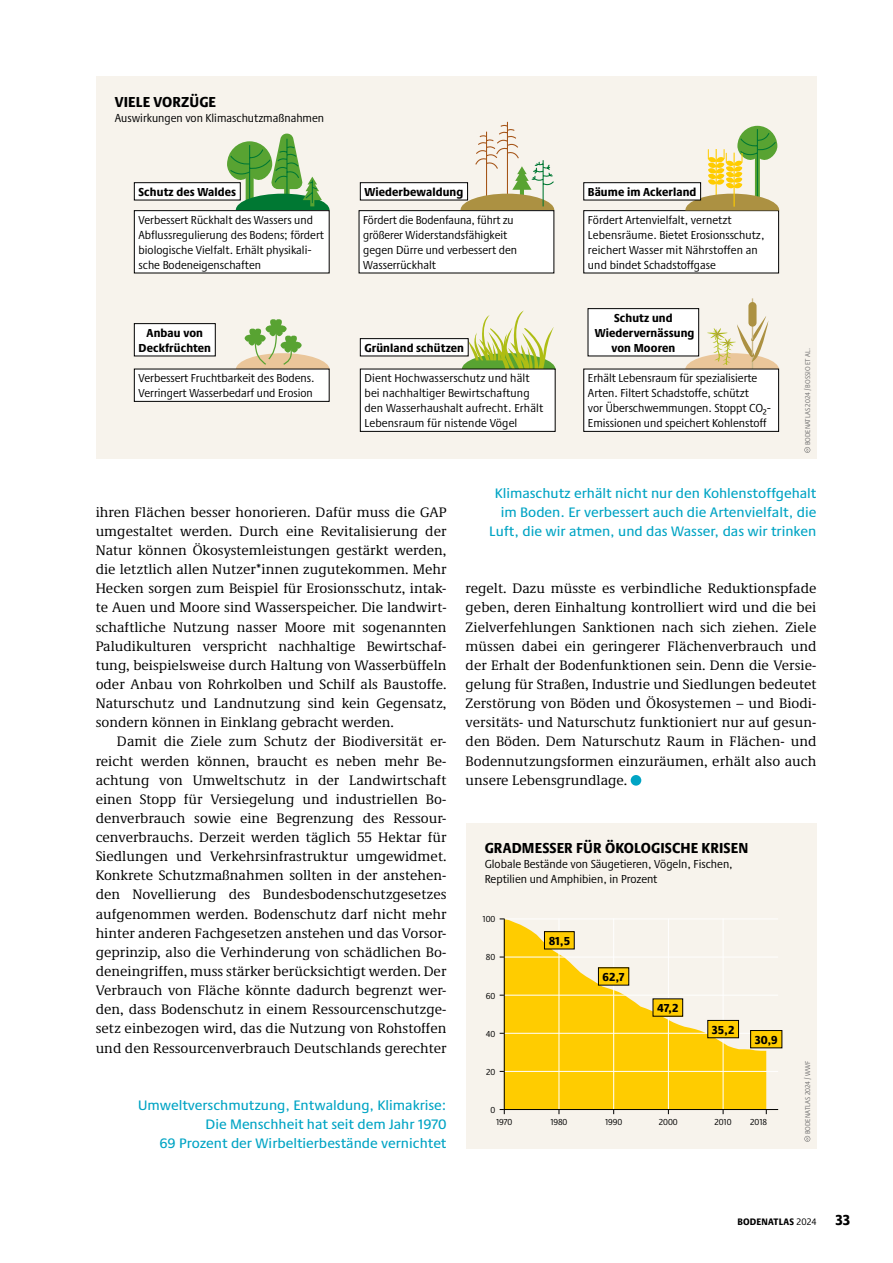
<style>
.page{position:relative;width:893px;height:1263px;background:#fff}
.page>*{position:absolute;margin:0;border:0;box-sizing:border-box;transform-origin:0 0}
.t1{font:800 condensed 15px "Praxis Next";letter-spacing:.01em;color:#000}
.t2{font:14.25px/19.2px "Demos Next Pro";color:#000;text-align:justify}
.t3{font:500 14.25px/19.2px "Praxis Next";color:#00a4c4;text-align:right}
.t4{font:condensed 12px/15px "Praxis Next";color:#000}
.t5{font:800 condensed 12px/15px "Praxis Next";letter-spacing:.01em;color:#000;text-align:center}
.t6{font:800 condensed 9.75px "Praxis Next";letter-spacing:.02em;color:#000}
.t7{font:condensed 9px "Praxis Next";color:#000}
.t8{font:condensed 7.2px "Praxis Next";color:#706f6f}
.s1{font-weight:400}
</style>
<div class="page">
<div style="left:631px;top:775px;width:10px;height:11px;background:#00a4c4;border-radius:50%"></div>
<div style="left:466px;top:823px;width:350px;height:325px;background:#f7f3ec"></div>
<svg style="left:505px;top:919px;width:261px;height:190px;fill:#fc0"></svg>
<svg style="left:804px;top:1136px;width:6px;height:6px"></svg>
<hr style="left:613px;top:918px;width:1px;height:192px;background:#fff">
<hr style="left:668px;top:918px;width:1px;height:192px;background:#fff">
<hr style="left:723px;top:918px;width:1px;height:192px;background:#fff">
<hr style="left:559px;top:918px;width:1px;height:192px;background:#fff">
<hr style="left:504px;top:995px;width:274px;height:1px;background:#fff">
<hr style="left:504px;top:1071px;width:274px;height:1px;background:#fff">
<hr style="left:504px;top:1033px;width:274px;height:1px;background:#fff">
<hr style="left:504px;top:957px;width:274px;height:1px;background:#fff">
<hr style="left:504px;top:918px;width:274px;height:1px;background:#fff">
<hr style="left:504px;top:1109px;width:274px;height:1px;background:#000">
<hr style="left:504px;top:918px;width:1px;height:192px;background:#000">
<svg style="left:500px;top:1109px;width:5px;height:5px"></svg>
<div style="left:751px;top:1030px;width:31px;height:18px;background:#fc0"></div>
<div style="left:750px;top:1030px;width:32px;height:18px;border:1px solid #000"></div>
<div style="left:598px;top:968px;width:31px;height:17px;background:#fc0"></div>
<div style="left:544px;top:932px;width:30px;height:17px;background:#fc0"></div>
<div style="left:544px;top:931px;width:31px;height:18px;border:1px solid #000"></div>
<div style="left:653px;top:999px;width:30px;height:17px;background:#fc0"></div>
<div style="left:708px;top:1020px;width:30px;height:18px;background:#fc0"></div>
<div style="left:707px;top:1020px;width:32px;height:18px;border:1px solid #000"></div>
<div style="left:96px;top:77px;width:720px;height:382px;background:#f7f3ec"></div>
<svg style="left:804px;top:447px;width:6px;height:6px"></svg>
<div style="left:584px;top:211px;width:195px;height:62px;background:#fff"></div>
<div style="left:583px;top:210px;width:196px;height:63px;border:1px solid #000"></div>
<svg style="left:685px;top:126px;width:94px;height:84px"></svg>
<div style="left:584px;top:183px;width:117px;height:17px;background:#fff"></div>
<div style="left:583px;top:182px;width:118px;height:18px;border:1px solid #000"></div>
<svg style="left:460px;top:121px;width:95px;height:128px"></svg>
<svg style="left:227px;top:133px;width:103px;height:77px"></svg>
<div style="left:360px;top:183px;width:108px;height:17px;background:#fff"></div>
<div style="left:360px;top:182px;width:108px;height:18px;border:1px solid #000"></div>
<div style="left:359px;top:211px;width:195px;height:62px;background:#fff"></div>
<div style="left:359px;top:210px;width:195px;height:63px;border:1px solid #000"></div>
<div style="left:134px;top:183px;width:106px;height:17px;background:#fff"></div>
<div style="left:134px;top:182px;width:107px;height:18px;border:1px solid #000"></div>
<div style="left:134px;top:211px;width:195px;height:62px;background:#fff"></div>
<div style="left:134px;top:210px;width:196px;height:63px;border:1px solid #000"></div>
<div style="left:588px;top:309px;width:111px;height:47px;background:#fff"></div>
<div style="left:588px;top:308px;width:111px;height:48px;border:1px solid #000"></div>
<svg style="left:462px;top:311px;width:94px;height:58px"></svg>
<div style="left:360px;top:339px;width:108px;height:17px;background:#fff"></div>
<div style="left:360px;top:338px;width:109px;height:18px;border:1px solid #000"></div>
<div style="left:360px;top:369px;width:195px;height:62px;background:#fff"></div>
<div style="left:360px;top:369px;width:196px;height:63px;border:1px solid #000"></div>
<hr style="left:752px;top:298px;width:1px;height:76px;background:#ccb98b">
<div style="left:748px;top:302px;width:8px;height:25px;background:#ac9142;border-radius:4px"></div>
<svg style="left:685px;top:316px;width:94px;height:53px"></svg>
<div style="left:134px;top:324px;width:81px;height:32px;background:#fff"></div>
<div style="left:134px;top:323px;width:82px;height:33px;border:1px solid #000"></div>
<div style="left:134px;top:369px;width:195px;height:32px;background:#fff"></div>
<div style="left:134px;top:369px;width:196px;height:33px;border:1px solid #000"></div>
<div style="left:584px;top:369px;width:195px;height:62px;background:#fff"></div>
<div style="left:583px;top:369px;width:196px;height:63px;border:1px solid #000"></div>
<svg style="left:236px;top:319px;width:94px;height:51px"></svg>
<p class="t1" style="left:115px;top:90px;width:103px">VIELE VORZÜGE</p>
<p class="t4" style="left:115px;top:110px;width:211px">Auswirkungen von Klimaschutzmaßnahmen</p>
<p class="t5" style="left:139px;top:184px;width:99px">Schutz des Waldes</p>
<p class="t4" style="left:139px;top:212px;width:187px">Verbessert Rückhalt des Wassers und Abflussregulierung des Bodens; fördert biologische Vielfalt. Erhält physikali&shy;sche Bodeneigenschaften</p>
<p class="t5" style="left:364px;top:184px;width:100px">Wiederbewaldung</p>
<p class="t5" style="left:588px;top:184px;width:110px">Bäume im Ackerland</p>
<p class="t4" style="left:363px;top:212px;width:155px">Fördert die Bodenfauna, führt zu größerer Widerstandsfähigkeit gegen Dürre und verbessert den<br>Wasserrückhalt</p>
<p class="t4" style="left:588px;top:212px;width:178px">Fördert Artenvielfalt, vernetzt Lebensräume. Bietet Erosionsschutz, reichert Wasser mit Nährstoffen an und bindet Schadstoffgase</p>
<p class="t5" style="left:595px;top:310px;width:101px">Schutz und<br>Wiedervernässung</p>
<p class="t5" style="left:139px;top:325px;width:74px">Anbau von<br>Deckfrüchten</p>
<p class="t4" style="left:139px;top:370px;width:178px">Verbessert Fruchtbarkeit des Bodens.<br>Verringert Wasserbedarf und Erosion</p>
<p class="t4" style="left:588px;top:370px;width:185px">Erhält Lebensraum für spezialisierte Arten. Filtert Schadstoffe, schützt<br>vor Überschwemmungen. Stoppt CO₂- Emissionen und speichert Kohlenstoff</p>
<p class="t5" style="left:364px;top:340px;width:101px">Grünland schützen</p>
<p class="t5" style="left:611px;top:340px;width:65px">von Mooren</p>
<p class="t4" style="left:364px;top:370px;width:180px">Dient Hochwasserschutz und hält bei nachhaltiger Bewirtschaftung den Wasserhaushalt aufrecht. Erhält Lebensraum für nistende Vögel</p>
<p class="t8" style="left:802px;top:445px;width:99px;rotate:-90deg">BODENATLAS 2024/ BOSSIO ET AL.</p>
<p class="t2" style="left:96px;top:502px;width:352px">ihren Flächen besser honorieren. Dafür muss die GAP umgestaltet werden. Durch eine Revitalisierung der Natur können Ökosystemleistungen gestärkt werden, die letztlich allen Nutzer*innen zugutekommen. Mehr Hecken sorgen zum Beispiel für Erosionsschutz, intak&shy;te Auen und Moore sind Wasserspeicher. Die landwirt&shy;schaftliche Nutzung nasser Moore mit sogenannten Paludikulturen verspricht nachhaltige Bewirtschaf&shy;tung, beispielsweise durch Haltung von Wasserbüffeln oder Anbau von Rohrkolben und Schilf als Baustoffe.<br>Naturschutz und Landnutzung sind kein Gegensatz, sondern können in Einklang gebracht werden.</p>
<p class="t2" style="left:96px;top:731px;width:352px;text-indent:21px">Damit die Ziele zum Schutz der Biodiversität er&shy;reicht werden können, braucht es neben mehr Be&shy;achtung von Umweltschutz in der Landwirtschaft einen Stopp für Versiegelung und industriellen Bo&shy;denverbrauch sowie eine Begrenzung des Ressour&shy;cenverbrauchs. Derzeit werden täglich 55 Hektar für Siedlungen und Verkehrsinfrastruktur umgewidmet.<br>Konkrete Schutzmaßnahmen sollten in der anstehen&shy;den Novellierung des Bundesbodenschutzgesetzes aufgenommen werden. Bodenschutz darf nicht mehr hinter anderen Fachgesetzen anstehen und das Vorsor&shy;geprinzip, also die Verhinderung von schädlichen Bo&shy;deneingriffen, muss stärker berücksichtigt werden. Der Verbrauch von Fläche könnte dadurch begrenzt wer&shy;den, dass Bodenschutz in einem Ressourcenschutzge&shy;setz einbezogen wird, das die Nutzung von Rohstoffen und den Ressourcenverbrauch Deutschlands gerechter</p>
<p class="t3" style="left:138px;top:1095px;width:310px">Umweltverschmutzung, Entwaldung, Klimakrise:<br>Die Menschheit hat seit dem Jahr 1970<br>69 Prozent der Wirbeltierbestände vernichtet</p>
<p class="t3" style="left:489px;top:483px;width:329px">Klimaschutz erhält nicht nur den Kohlenstoffgehalt im Boden. Er verbessert auch die Artenvielfalt, die<br>Luft, die wir atmen, und das Wasser, das wir trinken</p>
<p class="t2" style="left:466px;top:578px;width:352px">regelt. Dazu müsste es verbindliche Reduktionspfade geben, deren Einhaltung kontrolliert wird und die bei Zielverfehlungen Sanktionen nach sich ziehen. Ziele müssen dabei ein geringerer Flächenverbrauch und der Erhalt der Bodenfunktionen sein. Denn die Versie&shy;gelung für Straßen, Industrie und Siedlungen bedeutet Zerstörung von Böden und Ökosystemen – und Biodi&shy;versitäts- und Naturschutz funktioniert nur auf gesun&shy;den Böden. Dem Naturschutz Raum in Flächen- und Bodennutzungsformen einzuräumen, erhält also auch unsere Lebensgrundlage.</p>
<p class="t1" style="left:485px;top:836px;width:265px">GRADMESSER FÜR ÖKOLOGISCHE KRISEN</p>
<p class="t4" style="left:485px;top:856px;width:250px">Globale Bestände von Säugetieren, Vögeln, Fischen,<br>Reptilien und Amphibien, in Prozent</p>
<p class="t7" style="left:483px;top:912px;width:14px">100</p>
<p class="t7" style="left:486px;top:950px;width:11px">80</p>
<p class="t7" style="left:486px;top:989px;width:11px">60</p>
<p class="t7" style="left:486px;top:1027px;width:11px">40</p>
<p class="t7" style="left:486px;top:1065px;width:11px">20</p>
<p class="t7" style="left:491px;top:1103px;width:6px">0</p>
<p class="t7" style="left:496px;top:1115px;width:18px">1970</p>
<p class="t5" style="left:549px;top:932px;width:23px">81,5</p>
<p class="t5" style="left:603px;top:969px;width:23px">62,7</p>
<p class="t5" style="left:657px;top:1000px;width:23px">47,2</p>
<p class="t5" style="left:712px;top:1021px;width:24px">35,2</p>
<p class="t5" style="left:755px;top:1031px;width:24px">30,9</p>
<p class="t7" style="left:550px;top:1115px;width:19px">1980</p>
<p class="t7" style="left:605px;top:1115px;width:19px">1990</p>
<p class="t7" style="left:659px;top:1115px;width:20px">2000</p>
<p class="t7" style="left:715px;top:1115px;width:18px">2010</p>
<p class="t7" style="left:750px;top:1115px;width:18px">2018</p>
<p class="t8" style="left:802px;top:1134px;width:75px;rotate:-90deg">BODENATLAS 2024/WWF</p>
<p class="t6" style="left:737px;top:1213px;width:81px">BODENATLAS <span class="s1">2024</span></p>
<p class="t1" style="left:836px;top:1207px;width:16px">33</p>
</div>
